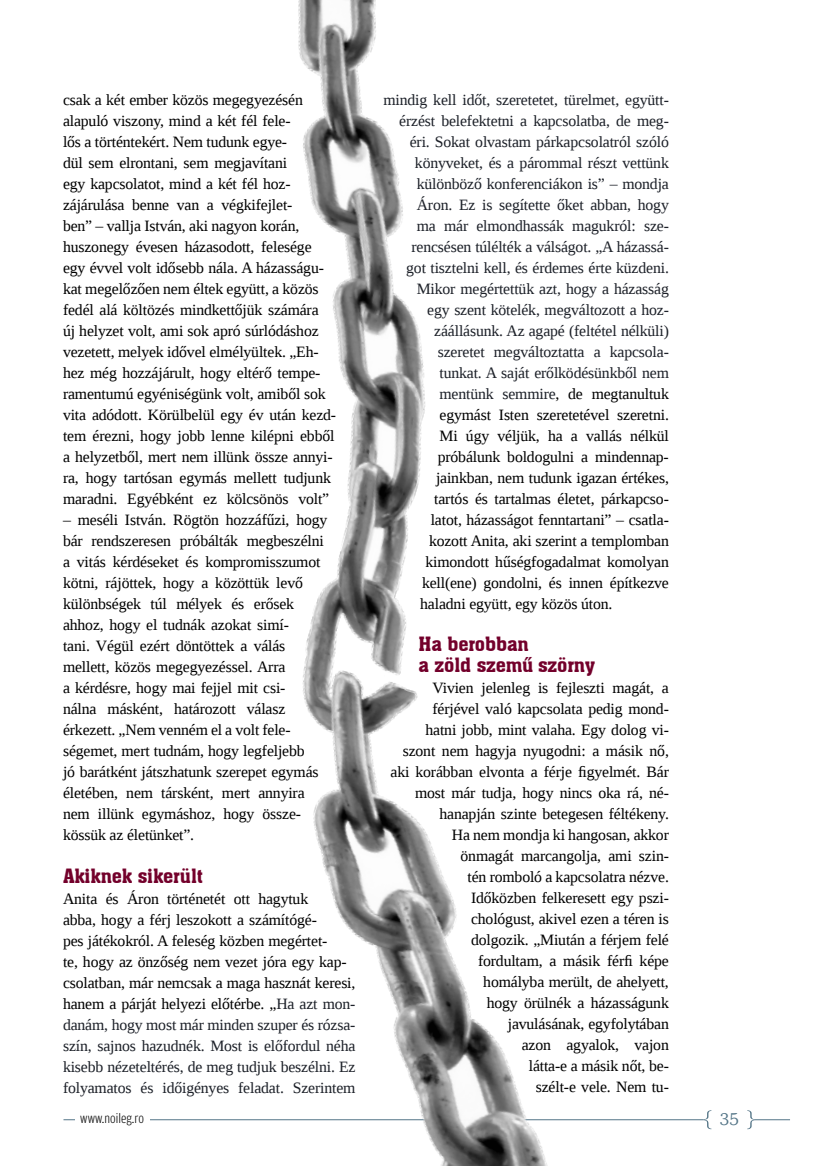
<style>
.page{position:relative;width:819px;height:1166px;background:#fff}
.page>*{position:absolute;margin:0;border:0;box-sizing:border-box;transform-origin:0 0}
.t1{font:19.25px/21px "Aachen BT";letter-spacing:-.01em;color:#73002b}
.t2{font:17.5px "Souvenir Itc TEE Ligh";color:#547587}
.t3{font:15.75px/21px "Liberation Serif";letter-spacing:-.01em;color:#000}
.t4{font:15.75px "Liberation Serif";letter-spacing:-.01em;color:#1d2129}
.t5{font:300 condensed 14px "h 2 Amplitude";color:#000}
.s1{color:#1d2129}
.s2{color:#000}
</style>
<div class="page">
<hr style="left:63px;top:1119px;width:640px;height:1px;background:#547587">
<hr style="left:754px;top:1119px;width:36px;height:1px;background:#547587">
<svg style="left:703px;top:1110px;width:8px;height:19px"></svg>
<svg style="left:747px;top:1110px;width:7px;height:19px"></svg>
<div style="left:75px;top:1107px;width:74px;height:21px;background:#fff"></div>
<img style="left:280px;top:0;width:284px;height:1166px">
<p class="t3" style="left:63px;top:89px;width:275px">csak a két ember közös megegyezésén alapuló viszony, mind a két fél fele-<br>lős a történtekért. Nem tudunk egye-<br>dül sem elrontani, sem megjavítani<br>egy kapcsolatot, mind a két fél hoz&shy;zájárulása benne van a végkifejlet-<br>ben” – vallja István, aki nagyon korán, huszonegy évesen házasodott, felesége egy évvel volt idősebb nála. A házasságu&shy;kat megelőzően nem éltek együtt, a közös fedél alá költözés mindkettőjük számára<br>új helyzet volt, ami sok apró súrlódáshoz vezetett, melyek idővel elmélyültek. „Eh&shy;hez még hozzájárult, hogy eltérő tempe&shy;ramentumú egyéniségünk volt, amiből sok vita adódott. Körülbelül egy év után kezd&shy;tem érezni, hogy jobb lenne kilépni ebből a helyzetből, mert nem illünk össze annyi&shy;ra, hogy tartósan egymás mellett tudjunk maradni. Egyébként ez kölcsönös volt”</p>
<p class="t3" style="left:63px;top:509px;width:266px">– meséli István. Rögtön hozzáfűzi, hogy bár rendszeresen próbálták megbeszélni a vitás kérdéseket és kompromisszumot kötni, rájöttek, hogy a közöttük levő különbségek túl mélyek és erősek ahhoz, hogy el tudnák azokat simí-<br>tani. Végül ezért döntöttek a válás mellett, közös megegyezéssel. Arra<br>a kérdésre, hogy mai fejjel mit csi-<br>nálna másként, határozott válasz érkezett. „Nem venném el a volt fele&shy;ségemet, mert tudnám, hogy legfeljebb<br>jó barátként játszhatunk szerepet egymás életében, nem társként, mert annyira nem illünk egymáshoz, hogy össze&shy;kössük az életünket”.</p>
<p class="t1" style="left:63px;top:865px;width:142px">Akiknek sikerült</p>
<p class="t3" style="left:63px;top:887px;width:294px">Anita és Áron történetét ott hagytuk<br>abba, hogy a férj leszokott a számítógé-<br>pes játékokról. A feleség közben megértet-<br>te, hogy az önzőség nem vezet jóra egy kap&shy;csolatban, már nemcsak a maga hasznát keresi, hanem a párját helyezi előtérbe. „<span class="s1">Ha azt mon&shy;danám, hogy most már minden szuper és rózsa&shy;szín, sajnos hazudnék. Most is előfordul néha kisebb nézeteltérés, de meg tudjuk beszélni. Ez folyamatos és időigényes feladat. Szerintem</span></p>
<p class="t4" style="left:383px;top:90px;width:287px">mindig kell időt, szeretetet, türelmet, együtt-</p>
<p class="t4" style="left:399px;top:111px;width:271px">érzést belefektetni a kapcsolatba, de meg-</p>
<p class="t4" style="left:410px;top:132px;width:261px">éri. Sokat olvastam párkapcsolatról szóló</p>
<p class="t4" style="left:415px;top:153px;width:255px">könyveket, és a párommal részt vettünk</p>
<p class="t4" style="left:416px;top:174px;width:254px">különböző konferenciákon is” – mondja</p>
<p class="t4" style="left:416px;top:195px;width:254px">Áron. Ez is segítette őket abban, hogy</p>
<p class="t4" style="left:416px;top:216px;width:254px">ma már elmondhassák magukról: sze-</p>
<p class="t4" style="left:411px;top:237px;width:259px">rencsésen túlélték a válságot. „A házassá-</p>
<p class="t4" style="left:406px;top:258px;width:264px">got tisztelni kell, és érdemes érte küzdeni.</p>
<p class="t4" style="left:417px;top:279px;width:254px">Mikor megértettük azt, hogy a házasság</p>
<p class="t4" style="left:427px;top:300px;width:243px">egy szent kötelék, megváltozott a hoz-</p>
<p class="t4" style="left:434px;top:321px;width:236px">záállásunk. Az agapé (feltétel nélküli)</p>
<p class="t4" style="left:438px;top:342px;width:233px">szeretet megváltoztatta a kapcsola-</p>
<p class="t4" style="left:439px;top:363px;width:231px">tunkat. A saját erőlködésünkből nem</p>
<p class="t4" style="left:439px;top:384px;width:231px">mentünk semmire<span class="s2">, de megtanultuk</span></p>
<p class="t3" style="left:439px;top:404px;width:231px">egymást Isten szeretetével szeretni.</p>
<p class="t3" style="left:439px;top:425px;width:231px">Mi úgy véljük, ha a vallás nélkül</p>
<p class="t3" style="left:438px;top:446px;width:233px">próbálunk boldogulni a mindennap-</p>
<p class="t3" style="left:436px;top:467px;width:234px">jainkban, nem tudunk igazan értékes,</p>
<p class="t3" style="left:434px;top:488px;width:236px">tartós és tartalmas életet, párkapcso-</p>
<p class="t3" style="left:431px;top:509px;width:240px">latot, házasságot fenntartani” – csatla-</p>
<p class="t3" style="left:429px;top:530px;width:241px">kozott Anita, aki szerint a templomban</p>
<p class="t3" style="left:425px;top:551px;width:245px">kimondott hűségfogadalmat komolyan</p>
<p class="t3" style="left:422px;top:572px;width:248px">kell(ene) gondolni, és innen építkezve</p>
<p class="t3" style="left:420px;top:593px;width:194px">haladni együtt, egy közös úton.</p>
<p class="t1" style="left:418px;top:634px;width:178px">Ha berobban<br>a zöld szemű szörny</p>
<p class="t3" style="left:390px;top:677px;width:280px;text-align:right">Vivien jelenleg is fejleszti magát, a férjével való kapcsolata pedig mond-<br>hatni jobb, mint valaha. Egy dolog vi&shy;szont nem hagyja nyugodni: a másik nő, aki korábban elvonta a férje figyelmét. Bár most már tudja, hogy nincs oka rá, né&shy;hanapján szinte betegesen féltékeny.<br>Ha nem mondja ki hangosan, akkor<br>önmagát marcangolja, ami szin-<br>tén romboló a kapcsolatra nézve.<br>Időközben felkeresett egy pszi-<br>chológust, akivel ezen a téren is<br>dolgozik. „Miután a férjem felé<br>fordultam, a másik férfi képe<br>homályba merült, de ahelyett,<br>hogy örülnék a házasságunk<br>javulásának, egyfolytában<br>azon agyalok, vajon<br>látta-e a másik nőt, be-<br>szélt-e vele. Nem tu-</p>
<p class="t5" style="left:80px;top:1111px;width:65px">www.noileg.ro</p>
<p class="t2" style="left:719px;top:1109px;width:20px">35</p>
</div>
